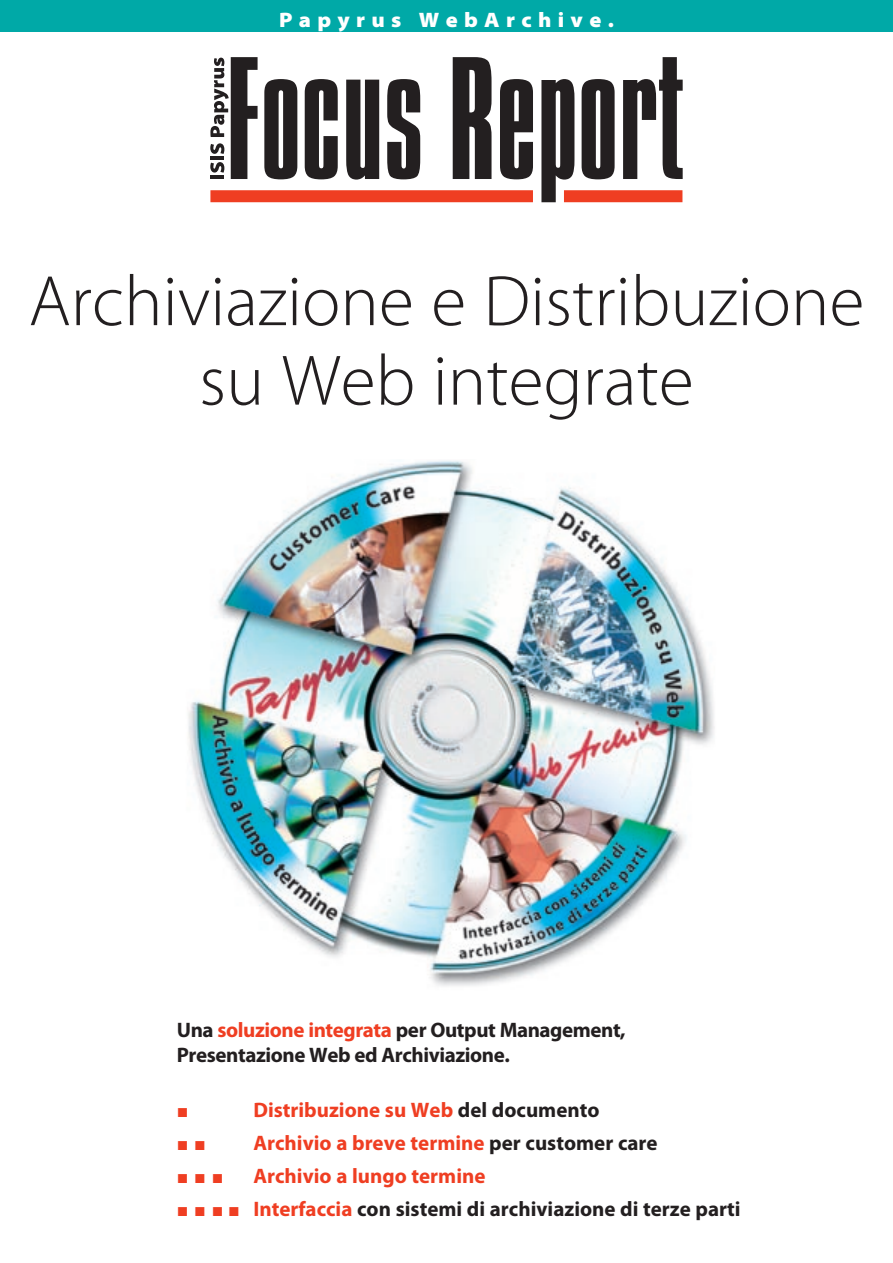
<style>
.page{position:relative;width:893px;height:1263px;background:#fff}
.page>*{position:absolute;margin:0;border:0;box-sizing:border-box;transform-origin:0 0}
.t1{font:300 72px/79.5px "Myriad Pro";color:#231f20;text-align:center}
.t2{font:700 21px/25.2px "Myriad Pro";letter-spacing:-.02em;color:#231f20}
.t3{font:700 21px/33px "Myriad Pro";color:#231f20}
.t4{font:700 21px "Myriad Pro";color:#ef3e22}
.t5{font:900 semi-expanded 21px "Myriad Pro";letter-spacing:.3em;color:#fff}
.t6{font:21px "European Pi Three";color:#ef3e22}
.s1{color:#ef3e22}
.s2{color:#231f20}
.s3{font-family:"European Pi Three";font-weight:400;color:#ef3e22}
</style>
<div class="page">
<div style="left:0;top:0;width:893px;height:32px;background:#00a9a7"></div>
<svg style="left:264px;top:79px;width:33px;height:100px;background:#434041"></svg>
<svg style="left:305px;top:79px;width:33px;height:100px"></svg>
<svg style="left:346px;top:80px;width:33px;height:100px;background:#423f40"></svg>
<svg style="left:387px;top:79px;width:33px;height:100px"></svg>
<svg style="left:453px;top:57px;width:38px;height:122px;background:#3f3b3c"></svg>
<svg style="left:500px;top:79px;width:33px;height:100px;background:#474445"></svg>
<svg style="left:541px;top:79px;width:33px;height:123px"></svg>
<svg style="left:582px;top:79px;width:33px;height:100px;background:#434041"></svg>
<svg style="left:623px;top:57px;width:60px;height:122px"></svg>
<svg style="left:210px;top:57px;width:48px;height:122px"></svg>
<div style="left:210px;top:190px;width:323px;height:12px;background:#ef3e22"></div>
<div style="left:564px;top:190px;width:118px;height:12px;background:#ef3e22"></div>
<img style="left:188px;top:460px;width:527px;height:526px">
<p class="t5" style="left:279px;top:8px;width:336px">Papyrus WebArchive.</p>
<h1 class="t1" style="left:29px;top:263px;width:837px">Archiviazione e Distribuzione su Web integrate</h1>
<p class="t2" style="left:177px;top:1018px;width:450px">Una <span class="s1">soluzione integrata</span> per Output Management,<br>Presentazione Web ed Archiviazione.</p>
<p class="t6" style="left:177px;top:1096px;width:13px">J</p>
<p class="t4" style="left:253px;top:1098px;width:348px">Distribuzione su Web <span class="s2">del documento</span></p>
<p class="t6" style="left:177px;top:1129px;width:31px">J J</p>
<p class="t4" style="left:253px;top:1131px;width:406px">Archivio a breve termine <span class="s2">per customer care</span></p>
<p class="t6" style="left:177px;top:1162px;width:48px">J J J</p>
<p class="t3" style="left:177px;top:1159px;width:565px;text-indent:77px"><span class="s1">Archivio a lungo termine<br></span><span class="s3">J J J J</span> <span class="s1">Interfaccia</span> con sistemi di archiviazione di terze parti</p>
</div>
